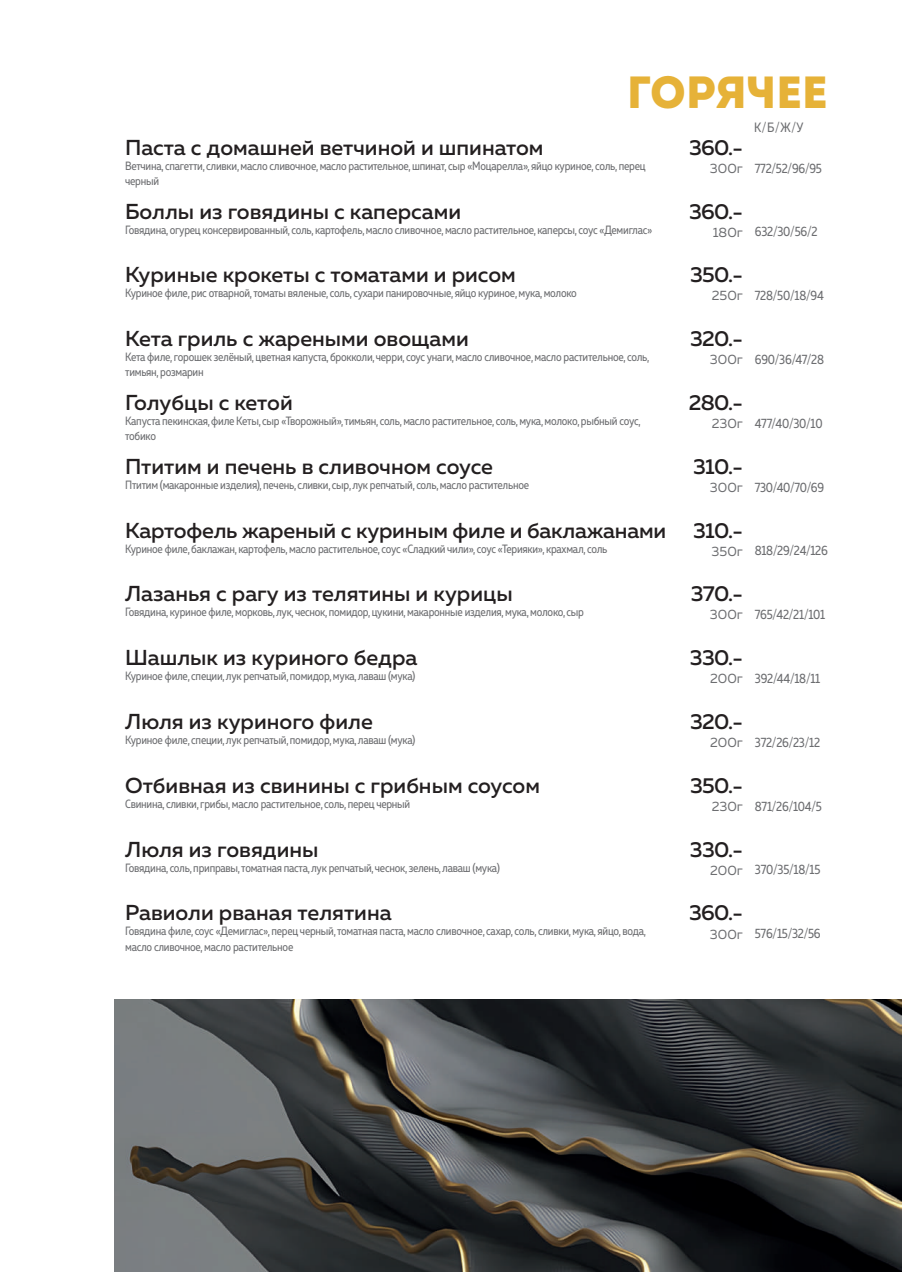
<style>
.page{position:relative;width:902px;height:1272px;background:#fff}
.page>*{position:absolute;margin:0;border:0;box-sizing:border-box;transform-origin:0 0}
.t1{font:45px "Intro Black Caps";color:#e6b238}
.t2{font:500 21.6px "Muller";color:#231f20}
.t3{font:13.5px "Muller Narrow";letter-spacing:-.015em;color:#6c6d70}
.t4{font:12px/15px "Muller Narrow";letter-spacing:-.02em;color:#6c6d70}
.s1{font-family:"Muller"}
</style>
<div class="page">
<img style="left:115px;top:999px;width:786px;height:272px">
<h1 class="t1" style="left:627px;top:62px;width:202px">ГОРЯЧЕЕ</h1>
<p class="t3" style="left:754px;top:119px;width:51px">К/Б/Ж/У</p>
<h2 class="t2" style="left:125px;top:134px;width:420px">Паста с домашней ветчиной и шпинатом</h2>
<p class="t4" style="left:125px;top:158px;width:522px">Ветчина, спагетти, сливки, масло сливочное, масло растительное, шпинат, сыр «Моцарелла», яйцо куриное, соль, перец черный</p>
<h2 class="t2" style="left:689px;top:134px;width:55px">360.-</h2>
<p class="t3" style="left:709px;top:159px;width:113px"><span class="s1">300г</span> 772/52/96/95</p>
<h2 class="t2" style="left:125px;top:198px;width:337px">Боллы из говядины с каперсами</h2>
<p class="t4" style="left:125px;top:222px;width:528px">Говядина, огурец консервированный, соль, картофель, масло сливочное, масло растительное, каперсы, соус «Демиглас»</p>
<h2 class="t2" style="left:689px;top:198px;width:55px">360.-</h2>
<p class="t3" style="left:712px;top:223px;width:106px"><span class="s1">180г</span> 632/30/56/2</p>
<h2 class="t2" style="left:125px;top:261px;width:392px">Куриные крокеты с томатами и рисом</h2>
<p class="t4" style="left:125px;top:285px;width:453px">Куриное филе, рис отварной, томаты вяленые, соль, сухари панировочные, яйцо куриное, мука, молоко</p>
<h2 class="t2" style="left:690px;top:261px;width:54px">350.-</h2>
<p class="t3" style="left:711px;top:287px;width:113px"><span class="s1">250г</span> 728/50/18/94</p>
<h2 class="t2" style="left:125px;top:325px;width:345px">Кета гриль с жареными овощами</h2>
<p class="t4" style="left:125px;top:349px;width:525px">Кета филе, горошек зелёный, цветная капуста, брокколи, черри, соус унаги, масло сливочное, масло растительное, соль, тимьян, розмарин</p>
<h2 class="t2" style="left:690px;top:325px;width:54px">320.-</h2>
<p class="t3" style="left:709px;top:351px;width:115px"><span class="s1">300г</span> 690/36/47/28</p>
<h2 class="t2" style="left:125px;top:389px;width:169px">Голубцы с кетой</h2>
<p class="t4" style="left:125px;top:413px;width:517px">Капуста пекинская, филе Кеты, сыр «Творожный», тимьян, соль, масло растительное, соль, мука, молоко, рыбный соус, тобико</p>
<h2 class="t2" style="left:688px;top:389px;width:56px">280.-</h2>
<p class="t3" style="left:711px;top:415px;width:112px"><span class="s1">230г</span> 477/40/30/10</p>
<h2 class="t2" style="left:125px;top:453px;width:369px">Птитим и печень в сливочном соусе</h2>
<p class="t4" style="left:125px;top:477px;width:405px">Птитим (макаронные изделия), печень, сливки, сыр, лук репчатый, соль, масло растительное</p>
<h2 class="t2" style="left:693px;top:453px;width:51px">310.-</h2>
<p class="t3" style="left:709px;top:478px;width:116px"><span class="s1">300г</span> 730/40/70/69</p>
<h2 class="t2" style="left:125px;top:516px;width:542px">Картофель жареный с куриным филе и баклажанами</h2>
<p class="t4" style="left:125px;top:541px;width:483px">Куриное филе, баклажан, картофель, масло растительное, соус «Сладкий чили», соус «Терияки», крахмал, соль</p>
<h2 class="t2" style="left:693px;top:516px;width:51px">310.-</h2>
<p class="t3" style="left:711px;top:542px;width:118px"><span class="s1">350г</span> 818/29/24/126</p>
<h2 class="t2" style="left:125px;top:580px;width:389px">Лазанья с рагу из телятины и курицы</h2>
<p class="t4" style="left:125px;top:604px;width:460px">Говядина, куриное филе, морковь, лук, чеснок, помидор, цукини, макаронные изделия, мука, молоко, сыр</p>
<h2 class="t2" style="left:690px;top:580px;width:54px">370.-</h2>
<p class="t3" style="left:709px;top:606px;width:117px"><span class="s1">300г</span> 765/42/21/101</p>
<h2 class="t2" style="left:125px;top:644px;width:294px">Шашлык из куриного бедра</h2>
<p class="t4" style="left:125px;top:668px;width:292px">Куриное филе, специи, лук репчатый, помидор, мука, лаваш (мука)</p>
<h2 class="t2" style="left:689px;top:644px;width:54px">330.-</h2>
<p class="t3" style="left:710px;top:670px;width:112px"><span class="s1">200г</span> 392/44/18/11</p>
<h2 class="t2" style="left:125px;top:708px;width:249px">Люля из куриного филе</h2>
<p class="t4" style="left:125px;top:732px;width:292px">Куриное филе, специи, лук репчатый, помидор, мука, лаваш (мука)</p>
<h2 class="t2" style="left:690px;top:708px;width:54px">320.-</h2>
<p class="t3" style="left:710px;top:733px;width:111px"><span class="s1">200г</span> 372/26/23/12</p>
<h2 class="t2" style="left:125px;top:772px;width:416px">Отбивная из свинины с грибным соусом</h2>
<p class="t4" style="left:125px;top:796px;width:287px">Свинина, сливки, грибы, масло растительное, соль, перец черный</p>
<h2 class="t2" style="left:690px;top:772px;width:54px">350.-</h2>
<p class="t3" style="left:711px;top:797px;width:112px"><span class="s1">230г</span> 871/26/104/5</p>
<h2 class="t2" style="left:125px;top:835px;width:195px">Люля из говядины</h2>
<p class="t4" style="left:125px;top:860px;width:376px">Говядина, соль, приправы, томатная паста, лук репчатый, чеснок, зелень, лаваш (мука)</p>
<h2 class="t2" style="left:689px;top:835px;width:54px">330.-</h2>
<p class="t3" style="left:710px;top:861px;width:112px"><span class="s1">200г</span> 370/35/18/15</p>
<h2 class="t2" style="left:125px;top:899px;width:268px">Равиоли рваная телятина</h2>
<p class="t4" style="left:125px;top:923px;width:522px">Говядина филе, соус «Демиглас», перец черный, томатная паста, масло сливочное, сахар, соль, сливки, мука, яйцо, вода, масло сливочное, масло растительное</p>
<h2 class="t2" style="left:689px;top:899px;width:55px">360.-</h2>
<p class="t3" style="left:709px;top:925px;width:112px"><span class="s1">300г</span> 576/15/32/56</p>
</div>
